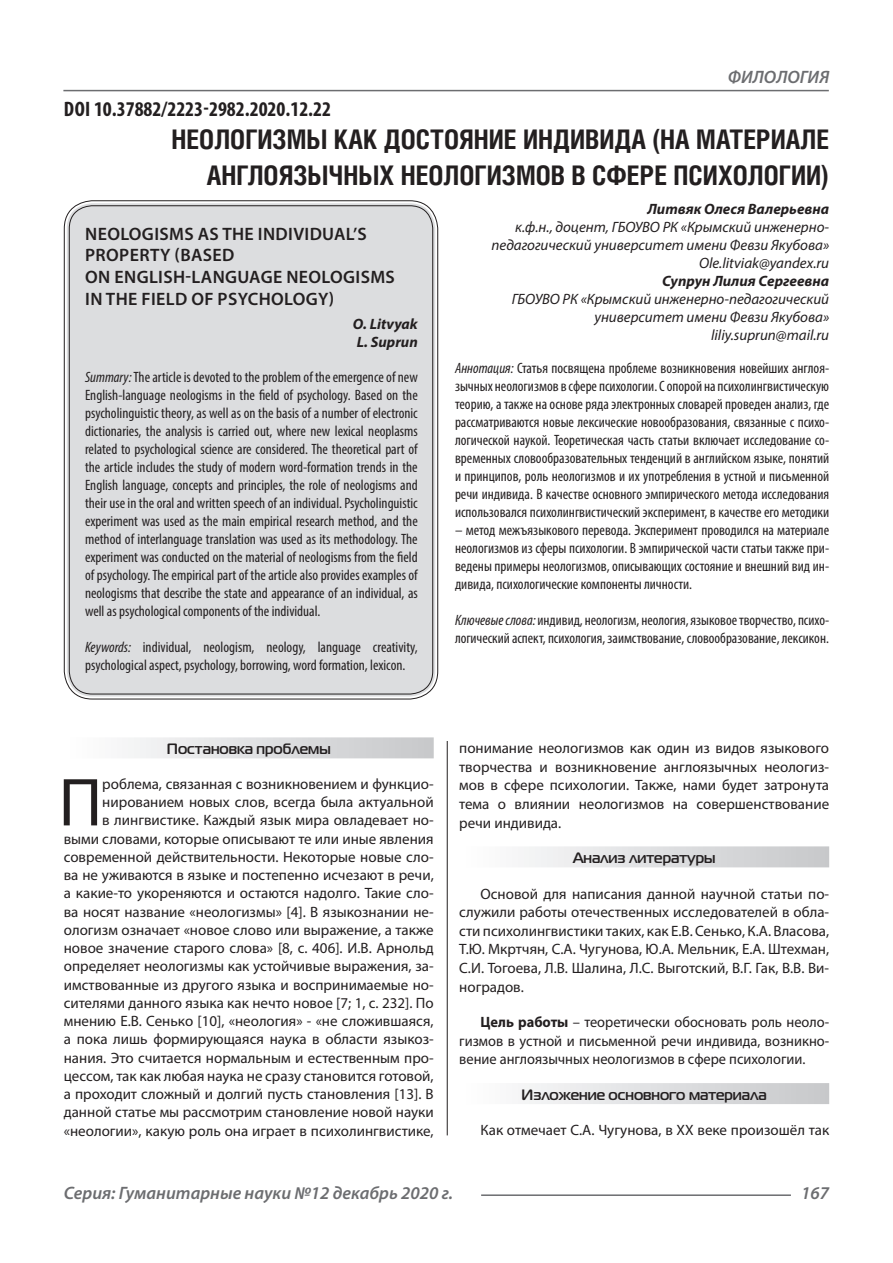
<style>
.page{position:relative;width:893px;height:1263px;background:#fff}
.page>*{position:absolute;margin:0;border:0;box-sizing:border-box;transform-origin:0 0}
.Статья_текст_первый{font:68.4px "Myriad Pro";color:#231f20}
.Статья_название{font:700 27px/36px "Helios Cond C";color:#231f20;text-align:right}
.ДОИ{font:700 condensed 21px "Myriad Pro";color:#231f20}
.Статья_название_англ{font:600 18px/21.6px "Myriad Pro";letter-spacing:.02em;color:#231f20}
.t1{font:italic 600 18px "Myriad Pro";color:#6c6d70}
.Статья_текст_первый-2{font:15px/18.1px "Myriad Pro";color:#231f20;text-align:right}
.Статья_аннотация_анг{font:condensed 15px/18px "Myriad Pro";color:#231f20;text-align:justify}
.Статья_аннотация_тек{font:condensed 15px/18px "Myriad Pro";color:#231f20;text-align:justify}
.Статья_текст{font:15px/18.6px "Myriad Pro";color:#231f20;text-align:justify}
.Статья_автор_инфо{font:italic 15px/18px "Myriad Pro";color:#231f20;text-align:right}
.Статья_текст-2{font:15px/18.6px "Myriad Pro";color:#231f20;text-align:justify;scale:.96 1}
.Статья_подзаголовок{font:700 15px "Magistral C";color:#231f20}
.Статья_автор_фио_рус{font:italic 700 15px "Myriad Pro";color:#231f20}
.Статья_автор_англ{font:italic 700 15px "Myriad Pro";color:#231f20}
.s1{font-style:italic}
.s2{font-weight:700}
</style>
<div class="page">
<hr style="left:447px;top:128px;width:1px;height:1007px;background:#231f20">
<hr style="left:63px;top:90px;width:766px;height:1px;background:#6c6d70">
<hr style="left:481px;top:1194px;width:310px;height:2px;background:#6c6d70">
<div style="left:442px;top:126px;width:10px;height:615px;background:#fff"></div>
<div style="left:67px;top:203px;width:368px;height:493px;background:#dcdddf;border-radius:26px"></div>
<div style="left:64px;top:737px;width:370px;height:21px;background:linear-gradient(to right,#fefeff,#c6c8ca)"></div>
<div style="left:459px;top:846px;width:370px;height:21px;background:linear-gradient(to right,#fefeff,#c6c8ca)"></div>
<div style="left:459px;top:1083px;width:370px;height:21px;background:linear-gradient(to right,#fefeff,#c6c8ca)"></div>
<p class="ДОИ" style="left:64px;top:96px;width:269px">DOI 10.37882/2223-2982.2020.12.22</p>
<p class="t1" style="left:728px;top:66px;width:103px">ФИЛОЛОГИЯ</p>
<p class="Статья_название" style="left:172px;top:121px;width:659px">НЕОЛОГИЗМЫ КАК ДОСТОЯНИЕ ИНДИВИДА (НА МАТЕРИАЛЕ<br>АНГЛОЯЗЫЧНЫХ НЕОЛОГИЗМОВ В СФЕРЕ ПСИХОЛОГИИ)</p>
<p class="Статья_автор_фио_рус" style="left:647px;top:199px;width:183px">Литвяк Олеся Валерьевна</p>
<p class="Статья_автор_инфо" style="left:491px;top:217px;width:339px">к.ф.н., доцент, ГБОУВО РК «Крымский инженерно&shy;педагогический университет имени Февзи Якубова»</p>
<p class="Статья_автор_инфо" style="left:699px;top:253px;width:132px">Ole.litviak@yandex.ru</p>
<p class="Статья_автор_фио_рус" style="left:662px;top:271px;width:169px">Супрун Лилия Сергеевна</p>
<p class="Статья_автор_инфо" style="left:512px;top:289px;width:319px">ГБОУВО РК «Крымский инженерно-педагогический университет имени Февзи Якубова»</p>
<p class="Статья_автор_инфо" style="left:711px;top:325px;width:120px">liliy.suprun@mail.ru</p>
<p class="Статья_аннотация_тек" style="left:455px;top:359px;width:376px"><span class="s1">Аннотация:</span> Статья посвящена проблеме возникновения новейших англоя&shy;зычных неологизмов в сфере психологии. С опорой на психолингвистическую теорию, а также на основе ряда электронных словарей проведен анализ, где рассматриваются новые лексические новообразования, связанные с психо&shy;логической наукой. Теоретическая часть статьи включает исследование со&shy;временных словообразовательных тенденций в английском языке, понятий и принципов, роль неологизмов и их употребления в устной и письменной речи индивида. В качестве основного эмпирического метода исследования использовался психолингвистический эксперимент, в качестве его методики</p>
<p class="Статья_аннотация_тек" style="left:455px;top:521px;width:376px">– метод межъязыкового перевода. Эксперимент проводился на материале неологизмов из сферы психологии. В эмпирической части статьи также при&shy;ведены примеры неологизмов, описывающих состояние и внешний вид ин&shy;дивида, психологические компоненты личности.</p>
<p class="Статья_аннотация_тек" style="left:455px;top:611px;width:376px"><span class="s1">Ключевые слова:</span> индивид, неологизм, неология, языковое творчество, психо&shy;логический аспект, психология, заимствование, словообразование, лексикон.</p>
<p class="Статья_название_англ" style="left:85px;top:222px;width:283px">NEOLOGISMS AS THE INDIVIDUAL’S<br>PROPERTY (BASED</p>
<p class="Статья_название_англ" style="left:85px;top:266px;width:311px">ON ENGLISH-LANGUAGE NEOLOGISMS</p>
<p class="Статья_название_англ" style="left:85px;top:287px;width:250px">IN THE FIELD OF PSYCHOLOGY)</p>
<p class="Статья_автор_англ" style="left:353px;top:314px;width:66px">O. Litvyak</p>
<p class="Статья_автор_англ" style="left:357px;top:332px;width:62px">L. Suprun</p>
<p class="Статья_аннотация_анг" style="left:85px;top:368px;width:334px"><span class="s1">Summary:</span> The article is devoted to the problem of the emergence of new English-language neologisms in the field of psychology. Based on the psycholinguistic theory, as well as on the basis of a number of electronic dictionaries, the analysis is carried out, where new lexical neoplasms related to psychological science are considered. The theoretical part of the article includes the study of modern word-formation trends in the English language, concepts and principles, the role of neologisms and their use in the oral and written speech of an individual. Psycholinguistic experiment was used as the main empirical research method, and the method of interlanguage translation was used as its methodology. The experiment was conducted on the material of neologisms from the field of psychology. The empirical part of the article also provides examples of neologisms that describe the state and appearance of an individual, as well as psychological components of the individual.</p>
<p class="Статья_аннотация_анг" style="left:85px;top:638px;width:334px"><span class="s1">Keywords:</span> individual, neologism, neology, language creativity, psychological aspect, psychology, borrowing, word formation, lexicon.</p>
<p class="Статья_подзаголовок" style="left:167px;top:740px;width:165px">Постановка проблемы</p>
<p class="Статья_текст_первый-2" style="left:64px;top:775px;width:371px">роблема, связанная с возникновением и функцио&shy;нированием новых слов, всегда была актуальной<br>в лингвистике. Каждый язык мира овладевает но&shy;выми словами, которые описывают те или иные явления современной действительности. Некоторые новые сло&shy;ва не уживаются в языке и постепенно исчезают в речи, а какие-то укореняются и остаются надолго. Такие сло&shy;ва носят название «неологизмы» [4]. В языкознании не&shy;ологизм означает «новое слово или выражение, а также новое значение старого слова» [8, c. 406]. И.В. Арнольд определяет неологизмы как устойчивые выражения, за&shy;имствованные из другого языка и воспринимаемые но&shy;сителями данного языка как нечто новое [7; 1, с. 232]. По мнению Е.В. Сенько [10], «неология» - «не сложившаяся, а пока лишь формирующаяся наука в области языкоз&shy;нания. Это считается нормальным и естественным про&shy;цессом, так как любая наука не сразу становится готовой, а проходит сложный и долгий пусть становления [13]. В данной статье мы рассмотрим становление новой науки «неологии», какую роль она играет в психолингвистике,</p>
<p class="Статья_текст_первый" style="left:59px;top:760px;width:45px">П</p>
<p class="Статья_текст_первый-2" style="left:459px;top:739px;width:371px;line-height:18.6px;text-align:justify">понимание неологизмов как один из видов языкового творчества и возникновение англоязычных неологиз&shy;мов в сфере психологии. Также, нами будет затронута тема о влиянии неологизмов на совершенствование речи индивида.</p>
<p class="Статья_подзаголовок" style="left:573px;top:849px;width:144px">Анализ литературы</p>
<p class="Статья_текст" style="left:459px;top:884px;width:371px;text-indent:21px">Основой для написания данной научной статьи по&shy;служили работы отечественных исследователей в обла&shy;сти психолингвистики таких, как Е.В. Сенько, К.А. Власова, Т.Ю. Мкртчян, С.А. Чугунова, Ю.А. Мельник, Е.А. Штехман, С.И. Тогоева, Л.В. Шалина, Л.С. Выготский, В.Г. Гак, В.В. Ви&shy;ноградов.</p>
<p class="Статья_текст-2" style="left:459px;top:1012px;width:387px;text-indent:21px"><span class="s2">Цель работы</span> – теоретически обосновать роль неоло&shy;гизмов в устной и письменной речи индивида, возникно&shy;вение англоязычных неологизмов в сфере психологии.</p>
<p class="Статья_подзаголовок" style="left:522px;top:1085px;width:247px">Изложение основного материала</p>
<p class="Статья_текст" style="left:480px;top:1121px;width:350px">Как отмечает С.А. Чугунова, в ХХ веке произошёл так</p>
<p class="t1" style="left:64px;top:1182px;width:391px">Серия: Гуманитарные науки №12 декабрь 2020 г.</p>
<p class="t1" style="left:801px;top:1182px;width:30px">167</p>
</div>
